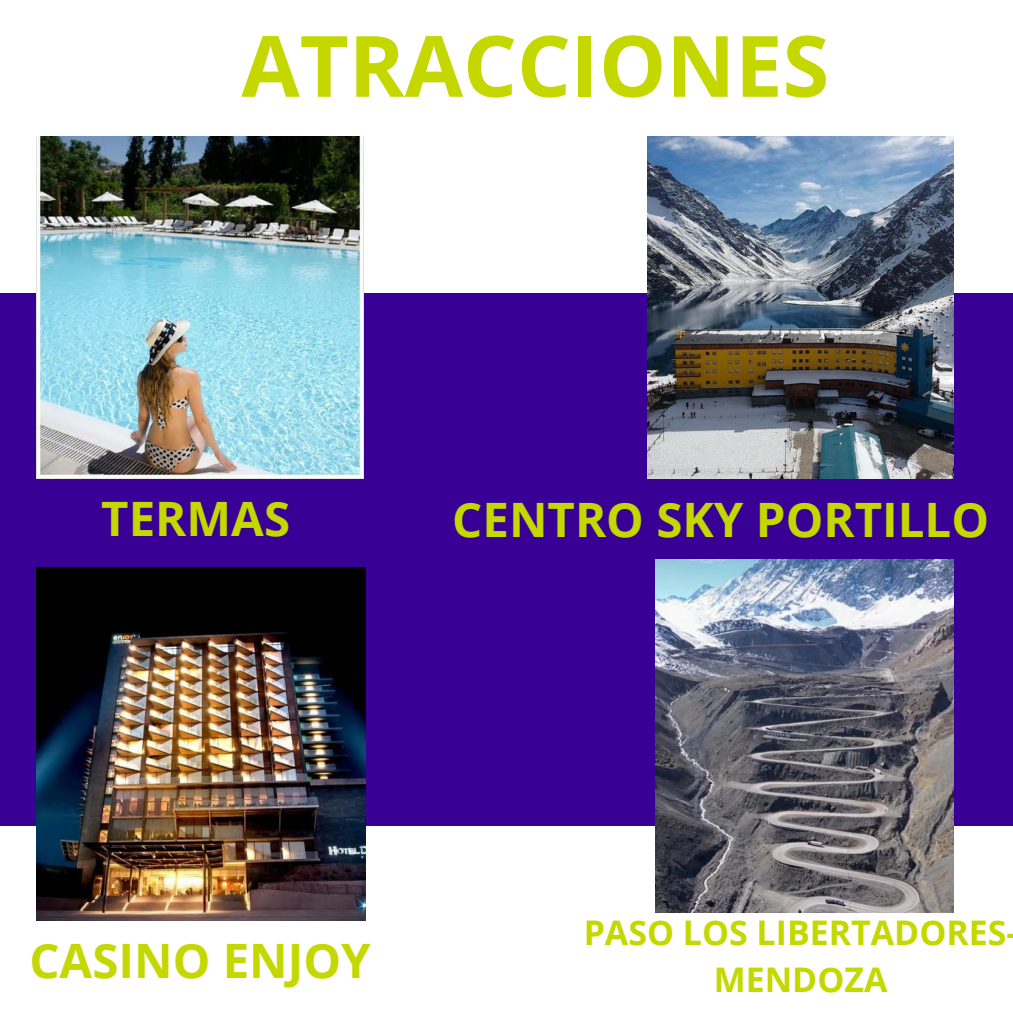
<style>
.page{position:relative;width:1013px;height:1013px;background:#fff}
.page>*{position:absolute;margin:0;border:0;box-sizing:border-box;transform-origin:0 0}
.t1{font:700 84.62px "Open Sans";color:#c4d800}
.t2{font:700 47.38px "Open Sans";color:#c4d800}
.t3{font:700 33.88px/47.4px "Open Sans";color:#c4d800;text-align:center}
</style>
<div class="page">
<div style="left:0;top:293px;width:1012px;height:532px;background:#380094"></div>
<img style="left:37px;top:137px;width:327px;height:341px">
<img style="left:647px;top:137px;width:306px;height:341px">
<img style="left:37px;top:568px;width:329px;height:352px">
<img style="left:655px;top:559px;width:298px;height:353px">
<h2 class="t1" style="left:241px;top:6px;width:589px">ATRACCIONES</h2>
<p class="t2" style="left:101px;top:485px;width:190px">TERMAS</p>
<p class="t2" style="left:452px;top:486px;width:538px">CENTRO SKY PORTILLO</p>
<p class="t2" style="left:29px;top:927px;width:343px">CASINO ENJOY</p>
<h2 class="t3" style="left:583px;top:907px;width:435px">PASO LOS LIBERTADORES-<br>MENDOZA</h2>
</div>
